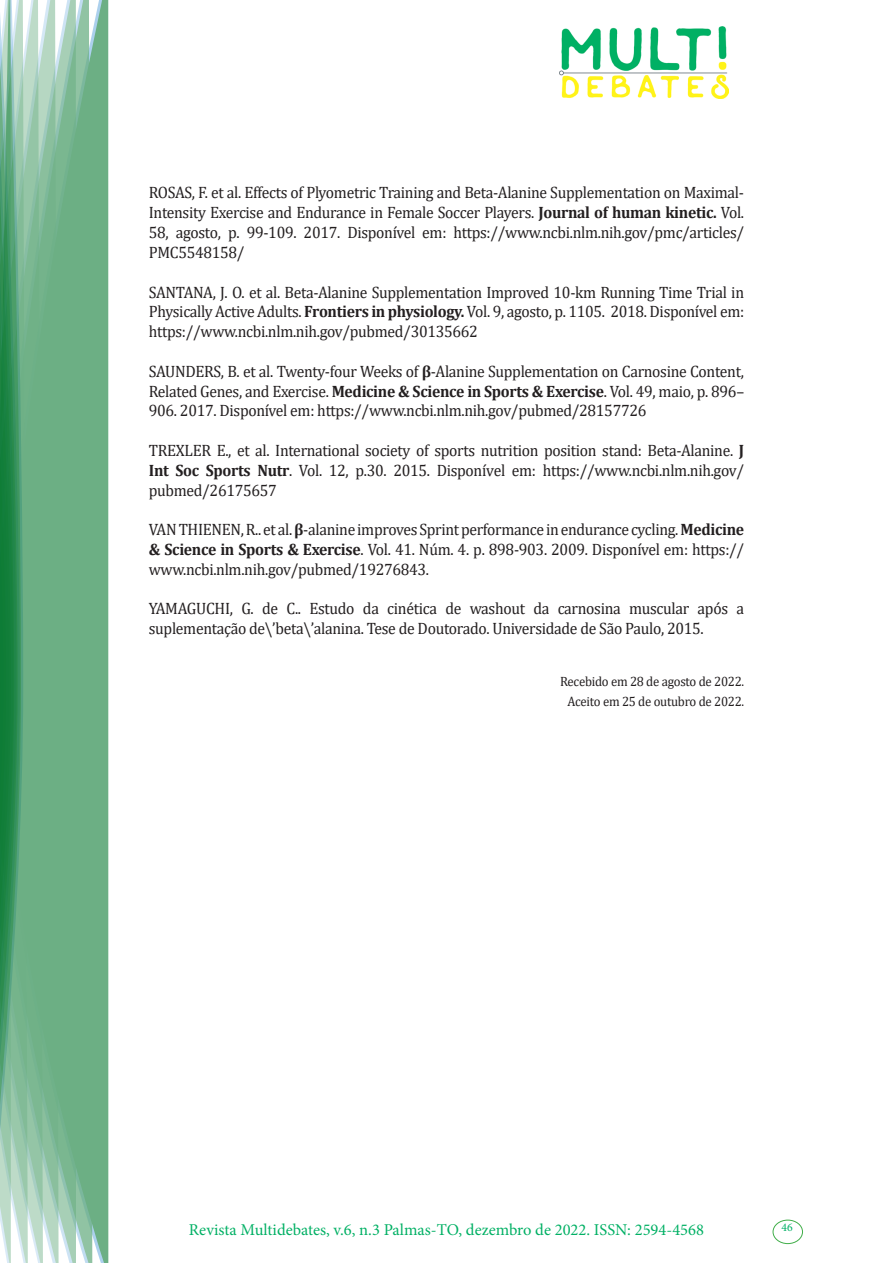
<style>
.page{position:relative;width:893px;height:1263px;background:#fff}
.page>*{position:absolute;margin:0;border:0;box-sizing:border-box;transform-origin:0 0}
.texto{font:16.5px/19.8px "Cambria";letter-spacing:-.02em;color:#231f20;text-align:justify;scale:.95 1}
.t1{font:16.5px "Minion Pro";color:#00b064}
.texto-2{font:13.5px "Cambria";letter-spacing:-.02em;color:#231f20;scale:.95 1}
.t2{font:11.7px "Minion Pro";color:#00b064}
.s1{font-weight:700}
</style>
<div class="page">
<img style="left:559px;top:26px;width:169px;height:72px">
<div style="left:95px;top:0;width:14px;height:1263px;background:#6caf84"></div>
<svg style="left:79px;top:0;width:16px;height:1263px;background:#71b289"></svg>
<svg style="left:62px;top:0;width:17px;height:1263px;background:#75b48c"></svg>
<svg style="left:45px;top:0;width:17px;height:1263px;background:#7cb792"></svg>
<svg style="left:30px;top:0;width:15px;height:1263px;background:#80ba96"></svg>
<svg style="left:0;top:0;width:30px;height:1263px;background:#61a97f"></svg>
<div style="left:772px;top:1219px;width:31px;height:25px;border:1px solid #40ae49;border-radius:50%"></div>
<p class="texto" style="left:149px;top:183px;width:628px">ROSAS, F. et al. Effects of Plyometric Training and Beta-Alanine Supplementation on Maximal-Intensity Exercise and Endurance in Female Soccer Players. <span class="s1">Journal of human kinetic.</span> Vol.<br>58, agosto, p. 99-109. 2017. Disponível em: https://www.ncbi.nlm.nih.gov/pmc/articles/ PMC5548158/</p>
<p class="texto" style="left:149px;top:282px;width:628px">SANTANA, J. O. et al. Beta-Alanine Supplementation Improved 10-km Running Time Trial in Physically Active Adults. <span class="s1">Frontiers in physiology.</span> Vol. 9, agosto, p. 1105. 2018. Disponível em: https://www.ncbi.nlm.nih.gov/pubmed/30135662</p>
<p class="texto" style="left:149px;top:361px;width:628px">SAUNDERS, B. et al. Twenty-four Weeks of <span class="s1">β</span>-Alanine Supplementation on Carnosine Content, Related Genes, and Exercise. <span class="s1">Medicine &amp; Science in Sports &amp; Exercise</span>. Vol. 49, maio, p. 896– 906. 2017. Disponível em: https://www.ncbi.nlm.nih.gov/pubmed/28157726</p>
<p class="texto" style="left:149px;top:440px;width:628px">TREXLER E., et al. International society of sports nutrition position stand: Beta-Alanine. <span class="s1">J Int Soc Sports Nutr</span>. Vol. 12, p.30. 2015. Disponível em: https://www.ncbi.nlm.nih.gov/ pubmed/26175657</p>
<p class="texto" style="left:149px;top:519px;width:628px">VAN THIENEN, R.. et al. <span class="s1">β</span>-alanine improves Sprint performance in endurance cycling. <span class="s1">Medicine &amp; Science in Sports &amp; Exercise</span>. Vol. 41. Núm. 4. p. 898-903. 2009. Disponível em: https:// www.ncbi.nlm.nih.gov/pubmed/19276843.</p>
<p class="texto" style="left:149px;top:599px;width:628px">YAMAGUCHI, G. de C.. Estudo da cinética de washout da carnosina muscular após a suplementação de\’beta\’alanina. Tese de Doutorado. Universidade de São Paulo, 2015.</p>
<p class="texto-2" style="left:560px;top:674px;width:195px">Recebido em 28 de agosto de 2022.</p>
<p class="texto-2" style="left:568px;top:694px;width:187px">Aceito em 25 de outubro de 2022.</p>
<p class="t1" style="left:189px;top:1218px;width:517px">Revista Multidebates, v.6, n.3 Palmas-TO, dezembro de 2022. ISSN: 2594-4568</p>
<p class="t2" style="left:781px;top:1219px;width:13px">46</p>
</div>
